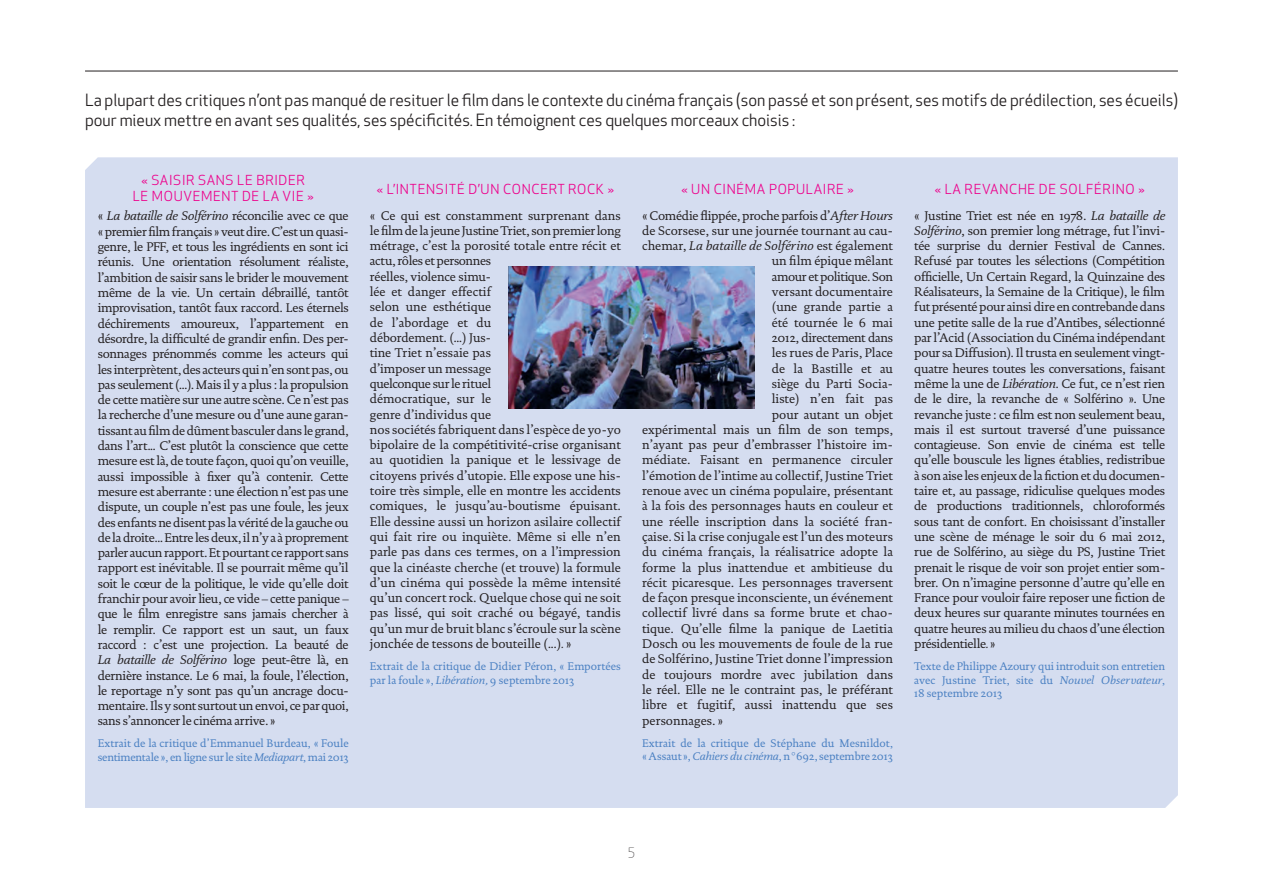
<style>
.page{position:relative;width:1263px;height:893px;background:#fff}
.page>*{position:absolute;margin:0;border:0;box-sizing:border-box;transform-origin:0 0}
.t1{font:16.5px/19.8px "Apex New Book B";color:#231f20}
.t2{font:13.5px/16.2px "Apex New Book B";letter-spacing:.05em;color:#ed028c;text-align:center}
.t3{font:13.5px "Apex New Light B";color:#231f20}
.t4{font:12.75px/15.3px "DTL Documenta ST";color:#231f20;text-align:justify}
.t5{font:12.75px "DTL Documenta ST";letter-spacing:-.02em;color:#231f20}
.t6{font:italic 12.75px "DTL Documenta ST";color:#231f20}
.t7{font:12.75px "DTL Documenta ST";letter-spacing:-.035em;color:#231f20}
.t8{font:12.75px "DTL Documenta ST";letter-spacing:-.025em;color:#231f20}
.t9{font:11.25px/13.5px "DTL Documenta ST";color:#4a80c2}
.s1{font-style:italic}
.s2{font-style:normal}
</style>
<div class="page">
<hr style="left:85px;top:71px;width:1093px;height:1px;background:#231f20">
<div style="left:85px;top:157px;width:1093px;height:651px;background:#d5ddf0"></div>
<img style="left:508px;top:267px;width:247px;height:141px">
<p class="t1" style="left:85px;top:91px;width:1094px">La plupart des critiques n’ont pas manqué de resituer le film dans le contexte du cinéma français (son passé et son présent, ses motifs de prédilection, ses écueils) pour mieux mettre en avant ses qualités, ses spécificités. En témoignent ces quelques morceaux choisis :</p>
<p class="t2" style="left:133px;top:172px;width:183px">« SAISIR SANS LE BRIDER<br>LE MOUVEMENT DE LA VIE »</p>
<p class="t4" style="left:98px;top:208px;width:252px">« <span class="s1">La bataille de Solférino</span> réconcilie avec ce que «premier film français » veut dire. C’est un quasi&shy;genre, le PFF, et tous les ingrédients en sont ici réunis. Une orientation résolument réaliste, l’ambition de saisir sans le brider le mouvement même de la vie. Un certain débraillé, tantôt improvisation, tantôt faux raccord. Les éternels déchirements amoureux, l’appartement en désordre, la difficulté de grandir enfin. Des per&shy;sonnages prénommés comme les acteurs qui les interprètent, des acteurs qui n’en sont pas, ou pas seulement (...). Mais il y a plus : la propulsion de cette matière sur une autre scène. Ce n’est pas la recherche d’une mesure ou d’une aune garan&shy;tissant au film de dûment basculer dans le grand, dans l’art... C’est plutôt la conscience que cette mesure est là, de toute façon, quoi qu’on veuille, aussi impossible à fixer qu’à contenir. Cette mesure est aberrante : une élection n’est pas une dispute, un couple n’est pas une foule, les jeux des enfants ne disent pas la vérité de la gauche ou de la droite... Entre les deux, il n’y a à proprement parler aucun rapport. Et pourtant ce rapport sans rapport est inévitable. Il se pourrait même qu’il soit le cœur de la politique, le vide qu’elle doit franchir pour avoir lieu, ce vide – cette panique – que le film enregistre sans jamais chercher à le remplir. Ce rapport est un saut, un faux raccord : c’est une projection. La beauté de <span class="s1">La bataille de Solférino</span> loge peut-être là, en dernière instance. Le 6 mai, la foule, l’élection, le reportage n’y sont pas qu’un ancrage docu&shy;mentaire. Ils y sont surtout un envoi, ce par quoi, sans s’annoncer le cinéma arrive. »</p>
<p class="t9" style="left:98px;top:737px;width:252px">Extrait de la critique d’Emmanuel Burdeau, « Foule sentimentale », en ligne sur le site <span class="s1">Mediapart</span>, mai 2013</p>
<p class="t2" style="left:377px;top:181px;width:239px">« L’INTENSITÉ D’UN CONCERT ROCK »</p>
<p class="t4" style="left:370px;top:208px;width:252px;text-align:left">« Ce qui est constamment surprenant dans le film de la jeune Justine Triet, son premier long métrage, c’est la porosité totale entre récit et actu, rôles et personnes<br>réelles, violence simu-<br>lée et danger effectif<br>selon une esthétique<br>de l’abordage et du<br>débordement. (...) Jus-<br>tine Triet n’essaie pas<br>d’imposer un message<br>quelconque sur le rituel<br>démocratique, sur le<br>genre d’individus que<br>nos sociétés fabriquent dans l’espèce de yo-yo bipolaire de la compétitivité-crise organisant au quotidien la panique et le lessivage de citoyens privés d’utopie. Elle expose une his&shy;toire très simple, elle en montre les accidents comiques, le jusqu’au-boutisme épuisant.<br>Elle dessine aussi un horizon asilaire collectif qui fait rire ou inquiète. Même si elle n’en parle pas dans ces termes, on a l’impression que la cinéaste cherche (et trouve) la formule d’un cinéma qui possède la même intensité qu’un concert rock. Quelque chose qui ne soit pas lissé, qui soit craché ou bégayé, tandis qu’un mur de bruit blanc s’écroule sur la scène jonchée de tessons de bouteille (...)<span class="s1">.</span> »</p>
<p class="t9" style="left:370px;top:659px;width:252px">Extrait de la critique de Didier Péron, « Emportées par la foule », <span class="s1">Libération,</span> 9 septembre 2013</p>
<p class="t2" style="left:681px;top:181px;width:174px">« UN CINÉMA POPULAIRE »</p>
<p class="t5" style="left:642px;top:208px;width:252px">« Comédie flippée, proche parfois d’<span class="s1">After Hours</span></p>
<p class="t4" style="left:642px;top:223px;width:252px">de Scorsese, sur une journée tournant au cau-</p>
<p class="t6" style="left:642px;top:238px;width:252px"><span class="s2">chemar,</span> La bataille de Solférino <span class="s2">est également</span></p>
<p class="t4" style="left:772px;top:253px;width:123px">un film épique mêlant</p>
<p class="t7" style="left:772px;top:269px;width:123px">amour et politique. Son</p>
<p class="t4" style="left:772px;top:284px;width:123px">versant documentaire</p>
<p class="t4" style="left:772px;top:299px;width:123px">(une grande partie a</p>
<p class="t4" style="left:772px;top:315px;width:123px">été tournée le 6 mai</p>
<p class="t8" style="left:772px;top:330px;width:123px">2012, directement dans</p>
<p class="t4" style="left:772px;top:345px;width:123px">les rues de Paris, Place</p>
<p class="t4" style="left:772px;top:361px;width:123px">de la Bastille et au</p>
<p class="t4" style="left:772px;top:376px;width:123px">siège du Parti Socia-</p>
<p class="t4" style="left:772px;top:391px;width:123px">liste) n’en fait pas</p>
<p class="t4" style="left:772px;top:406px;width:123px">pour autant un objet</p>
<p class="t4" style="left:642px;top:422px;width:252px">expérimental mais un film de son temps,</p>
<p class="t4" style="left:642px;top:437px;width:252px">n’ayant pas peur d’embrasser l’histoire im-</p>
<p class="t4" style="left:642px;top:452px;width:252px">médiate. Faisant en permanence circuler</p>
<p class="t4" style="left:642px;top:468px;width:252px">l’émotion de l’intime au collectif, Justine Triet</p>
<p class="t4" style="left:642px;top:483px;width:252px">renoue avec un cinéma populaire, présentant</p>
<p class="t4" style="left:642px;top:498px;width:252px">à la fois des personnages hauts en couleur et</p>
<p class="t4" style="left:642px;top:514px;width:252px">une réelle inscription dans la société fran-</p>
<p class="t4" style="left:642px;top:529px;width:252px">çaise. Si la crise conjugale est l’un des moteurs</p>
<p class="t4" style="left:642px;top:544px;width:252px">du cinéma français, la réalisatrice adopte la</p>
<p class="t4" style="left:642px;top:559px;width:252px">forme la plus inattendue et ambitieuse du</p>
<p class="t4" style="left:642px;top:575px;width:252px">récit picaresque. Les personnages traversent</p>
<p class="t4" style="left:642px;top:590px;width:252px">de façon presque inconsciente, un événement</p>
<p class="t4" style="left:642px;top:605px;width:252px">collectif livré dans sa forme brute et chao-</p>
<p class="t4" style="left:642px;top:621px;width:252px">tique. Qu’elle filme la panique de Laetitia</p>
<p class="t4" style="left:642px;top:636px;width:252px">Dosch ou les mouvements de foule de la rue</p>
<p class="t4" style="left:642px;top:651px;width:252px">de Solférino, Justine Triet donne l’impression</p>
<p class="t4" style="left:642px;top:667px;width:252px">de toujours mordre avec jubilation dans</p>
<p class="t4" style="left:642px;top:682px;width:252px">le réel. Elle ne le contraint pas, le préférant</p>
<p class="t4" style="left:642px;top:697px;width:252px">libre et fugitif, aussi inattendu que ses</p>
<p class="t4" style="left:642px;top:712px;width:83px">personnages. »</p>
<p class="t9" style="left:642px;top:736px;width:252px">Extrait de la critique de Stéphane du Mesnildot, « Assaut », <span class="s1">Cahiers du cinéma</span>, n°692, septembre 2013</p>
<p class="t2" style="left:935px;top:181px;width:211px">« LA REVANCHE DE SOLFÉRINO »</p>
<p class="t4" style="left:914px;top:208px;width:252px">« Justine Triet est née en 1978. <span class="s1">La bataille de Solférino</span>, son premier long métrage, fut l’invi&shy;tée surprise du dernier Festival de Cannes.<br>Refusé par toutes les sélections (Compétition officielle, Un Certain Regard, la Quinzaine des Réalisateurs, la Semaine de la Critique), le film fut présenté pour ainsi dire en contrebande dans une petite salle de la rue d’Antibes, sélectionné par l’Acid (Association du Cinéma indépendant pour sa Diffusion). Il trusta en seulement vingt&shy;quatre heures toutes les conversations, faisant même la une de <span class="s1">Libération</span>. Ce fut, ce n’est rien de le dire, la revanche de « Solférino ». Une revanche juste : ce film est non seulement beau, mais il est surtout traversé d’une puissance contagieuse. Son envie de cinéma est telle qu’elle bouscule les lignes établies, redistribue à son aise les enjeux de la fiction et du documen&shy;taire et, au passage, ridiculise quelques modes de productions traditionnels, chloroformés sous tant de confort. En choisissant d’installer une scène de ménage le soir du 6 mai 2012, rue de Solférino, au siège du PS, Justine Triet prenait le risque de voir son projet entier som&shy;brer. On n’imagine personne d’autre qu’elle en France pour vouloir faire reposer une fiction de deux heures sur quarante minutes tournées en quatre heures au milieu du chaos d’une élection présidentielle<span class="s1">.</span> »</p>
<p class="t9" style="left:914px;top:659px;width:252px;text-align:justify">Texte de Philippe Azoury qui introduit son entretien avec Justine Triet, site du <span class="s1">Nouvel Observateur</span>, 18 septembre 2013</p>
<p class="t3" style="left:628px;top:842px;width:8px">5</p>
</div>
